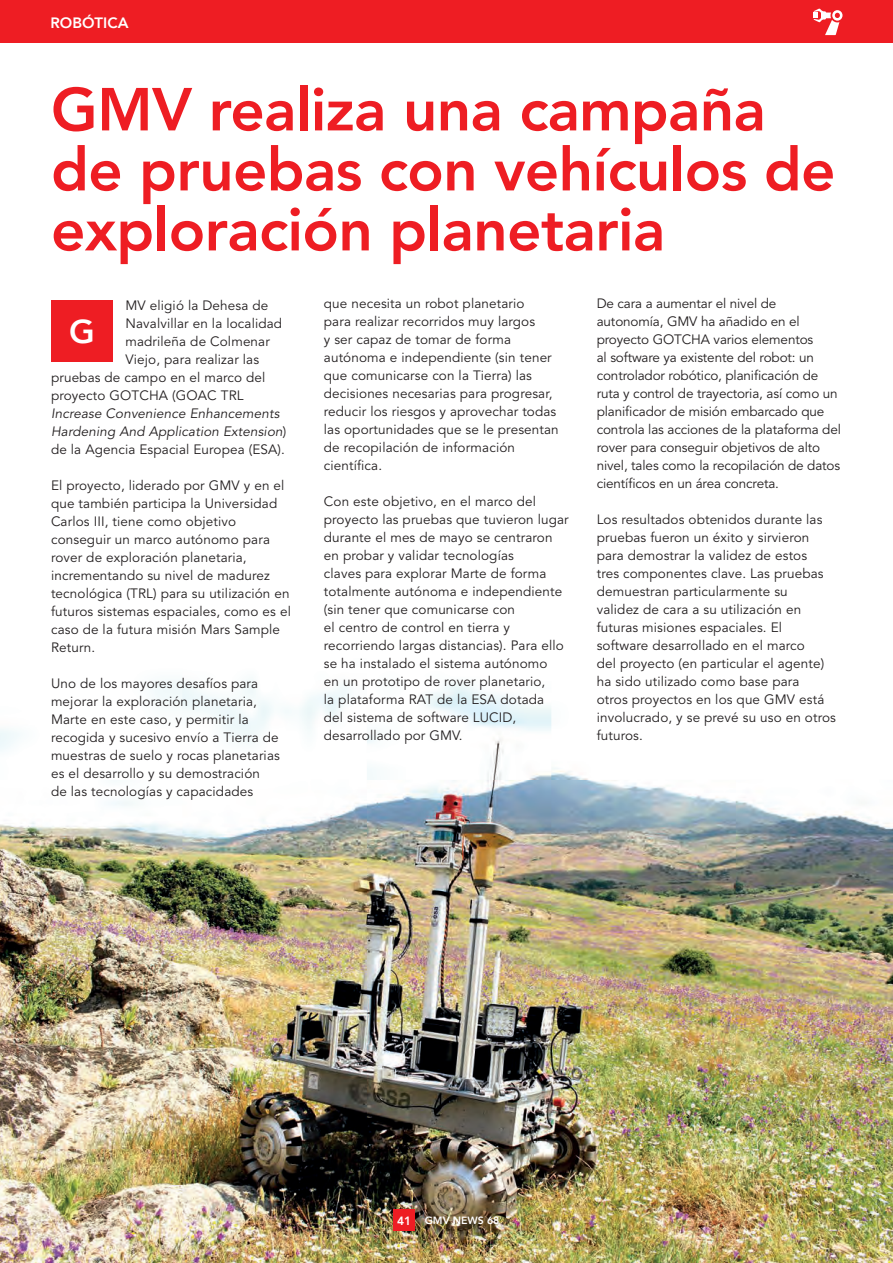
<style>
.page{position:relative;width:893px;height:1263px;background:#fff}
.page>*{position:absolute;margin:0;border:0;box-sizing:border-box;transform-origin:0 0}
.t1{font:800 60px/60px "Avenir LT";letter-spacing:-.01em;color:#ee1d23}
.t2{font:800 33px "Avenir LT";color:#fff}
.t3{font:800 15px "Avenir LT";color:#fff}
.t4{font:13.5px/18px "Avenir LT Pro";letter-spacing:.01em;color:#231f20}
.t5{font:13.5px/18px "Avenir LT Pro";letter-spacing:-.01em;color:#231f20}
.t6{font:italic 13.5px/18px "Avenir LT Pro";letter-spacing:.01em;color:#231f20}
.t7{font:800 10.5px "Avenir LT";color:#fff}
.s1{font-style:normal}
.s2{font-size:12px}
</style>
<div class="page">
<img style="left:0;top:361px;width:893px;height:902px">
<div style="left:394px;top:1210px;width:21px;height:21px;background:#ee1d23"></div>
<div style="left:0;top:0;width:893px;height:43px;background:#ee1d23"></div>
<svg style="left:813px;top:8px;width:29px;height:27px"></svg>
<div style="left:51px;top:300px;width:62px;height:61px;background:#ee1d23"></div>
<p class="t3" style="left:50px;top:14px;width:80px">ROBÓTICA</p>
<h1 class="t1" style="left:51px;top:80px;width:786px">GMV realiza una campaña de pruebas con vehículos de exploración planetaria</h1>
<p class="t4" style="left:125px;top:297px;width:144px">MV eligió la Dehesa de</p>
<p class="t4" style="left:125px;top:315px;width:158px">Navalvillar en la localidad</p>
<p class="t4" style="left:125px;top:333px;width:146px">madrileña de Colmenar</p>
<p class="t4" style="left:125px;top:351px;width:135px">Viejo, para realizar las</p>
<p class="t4" style="left:51px;top:369px;width:216px">pruebas de campo en el marco del</p>
<p class="t4" style="left:51px;top:387px;width:194px">proyecto GOTCHA (GOAC TRL</p>
<p class="t6" style="left:51px;top:405px;width:237px">Increase Convenience Enhancements<br>Hardening And Application Extension<span class="s1">) de la Agencia Espacial Europea (ESA).</span></p>
<p class="t4" style="left:51px;top:477px;width:241px">El proyecto, liderado por GMV y en el que también participa la Universidad Carlos III, tiene como objetivo conseguir un marco autónomo para rover de exploración planetaria, incrementando su nivel de madurez tecnológica (TRL) para su utilización en futuros sistemas espaciales, como es el caso de la futura misión Mars Sample Return.</p>
<p class="t4" style="left:51px;top:675px;width:230px">Uno de los mayores desafíos para mejorar la exploración planetaria, Marte en este caso, y permitir la recogida y sucesivo envío a Tierra de muestras de suelo y rocas planetarias es el desarrollo y su demostración<br>de las tecnologías y capacidades</p>
<p class="t5" style="left:597px;top:294px;width:246px">De cara a aumentar el nivel de autonomía, GMV ha añadido en el proyecto GOTCHA varios elementos<br>al software ya existente del robot: un controlador robótico, planificación de ruta y control de trayectoria, así como un planificador de misión embarcado que controla las acciones de la plataforma del rover para conseguir objetivos de alto nivel, tales como la recopilación de datos científicos en un área concreta.</p>
<p class="t4" style="left:597px;top:510px;width:241px">Los resultados obtenidos durante las pruebas fueron un éxito y sirvieron para demostrar la validez de estos<br>tres componentes clave. Las pruebas demuestran particularmente su<br>validez de cara a su utilización en futuras misiones espaciales. El software desarrollado en el marco<br>del proyecto (en particular el agente) ha sido utilizado como base para<br>otros proyectos en los que GMV está involucrado, y se prevé su uso en otros futuros.</p>
<p class="t4" style="left:324px;top:294px;width:236px">que necesita un robot planetario<br>para realizar recorridos muy largos<br>y ser capaz de tomar de forma autónoma e independiente (sin tener que comunicarse con la Tierra) las decisiones necesarias para progresar, reducir los riesgos y aprovechar todas las oportunidades que se le presentan de recopilación de información científica.</p>
<p class="t4" style="left:324px;top:492px;width:246px">Con este objetivo, en el marco del proyecto las pruebas que tuvieron lugar durante el mes de mayo se centraron en probar y validar tecnologías<br>claves para explorar Marte de forma totalmente autónoma e independiente (sin tener que comunicarse con<br>el centro de control en tierra y recorriendo largas distancias). Para ello se ha instalado el sistema autónomo<br>en un prototipo de rover planetario,<br>la plataforma RAT de la ESA dotada<br>del sistema de software LUCID, desarrollado por GMV.</p>
<h2 class="t2" style="left:69px;top:312px;width:27px">G</h2>
<p class="t7" style="left:397px;top:1214px;width:104px"><span class="s2">41</span> GMV NEWS 68</p>
</div>
